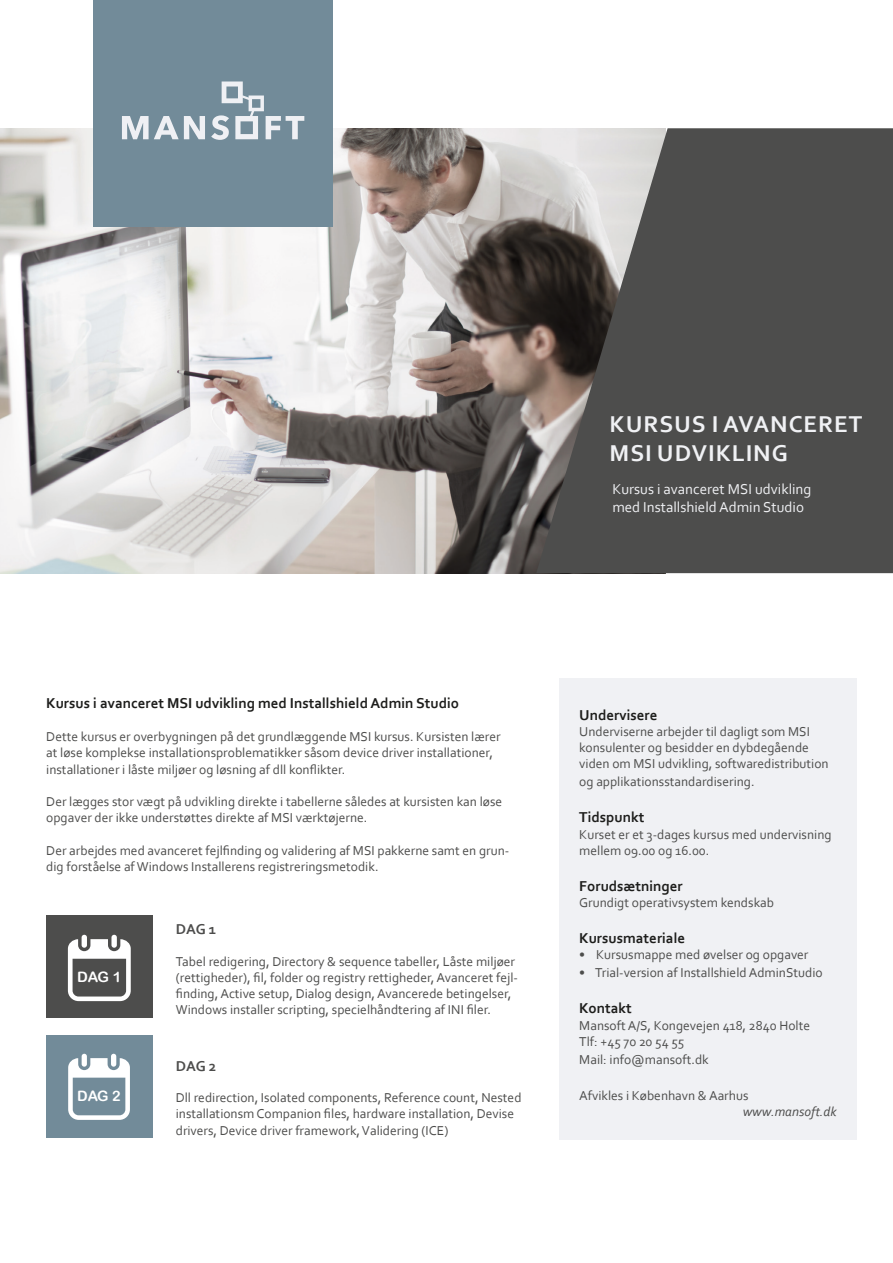
<style>
.page{position:relative;width:893px;height:1263px;background:#fff}
.page>*{position:absolute;margin:0;border:0;box-sizing:border-box;transform-origin:0 0}
.t1{font:700 24px/28.8px "Corbel";letter-spacing:.04em;color:#f0f1f4}
.t2{font:700 15px "Corbel";color:#1d1d1b}
.t3{font:15px "Corbel";color:#f0f1f4}
.t4{font:700 15px "Corbel";letter-spacing:-.005em;color:#4d4d4c}
.t5{font:14.4px "Arial Rounded MT Bold";letter-spacing:-.03em;color:#fff}
.t6{font:13.5px/16.2px "Corbel";color:#4d4d4c}
.t7{font:italic 13.5px "Corbel";color:#4d4d4c}
</style>
<div class="page">
<div style="left:559px;top:678px;width:298px;height:462px;background:#f0f1f4"></div>
<div style="left:46px;top:915px;width:106px;height:102px;background:#4d4d4c"></div>
<div style="left:47px;top:1035px;width:106px;height:103px;background:#728b99"></div>
<img style="left:0;top:128px;width:536px;height:445px">
<svg style="left:536px;top:128px;width:357px;height:445px;fill:#4d4d4c"></svg>
<div style="left:94px;top:0;width:239px;height:226px;background:#728b99"></div>
<svg style="left:122px;top:116px;width:83px;height:23px"></svg>
<svg style="left:211px;top:81px;width:93px;height:59px"></svg>
<svg style="left:68px;top:935px;width:63px;height:66px"></svg>
<svg style="left:68px;top:1054px;width:62px;height:66px"></svg>
<p class="t1" style="left:610px;top:409px;width:254px">KURSUS I AVANCERET<br>MSI UDVIKLING</p>
<p class="t3" style="left:612px;top:479px;width:201px">Kursus i avanceret MSI udvikling</p>
<p class="t3" style="left:612px;top:497px;width:193px">med Installshield Admin Studio</p>
<p class="t2" style="left:46px;top:693px;width:414px">Kursus i avanceret MSI udvikling med Installshield Admin Studio</p>
<p class="t6" style="left:46px;top:728px;width:456px">Dette kursus er overbygningen på det grundlæggende MSI kursus. Kursisten lærer at løse komplekse installationsproblematikker såsom device driver installationer, installationer i låste miljøer og løsning af dll konflikter.</p>
<p class="t6" style="left:46px;top:793px;width:457px">Der lægges stor vægt på udvikling direkte i tabellerne således at kursisten kan løse opgaver der ikke understøttes direkte af MSI værktøjerne.</p>
<p class="t6" style="left:46px;top:842px;width:465px">Der arbejdes med avanceret fejlfinding og validering af MSI pakkerne samt en grun&shy;dig forståelse af Windows Installerens registreringsmetodik.</p>
<p class="t5" style="left:77px;top:968px;width:46px">DAG 1</p>
<p class="t5" style="left:77px;top:1087px;width:45px">DAG 2</p>
<p class="t4" style="left:176px;top:919px;width:42px">DAG 1</p>
<p class="t6" style="left:176px;top:953px;width:344px">Tabel redigering, Directory &amp; sequence tabeller, Låste miljøer (rettigheder), fil, folder og registry rettigheder, Avanceret fejl&shy;finding, Active setup, Dialog design, Avancerede betingelser, Windows installer scripting, specielhåndtering af INI filer.</p>
<p class="t4" style="left:176px;top:1056px;width:42px">DAG 2</p>
<p class="t6" style="left:176px;top:1089px;width:347px">Dll redirection, Isolated components, Reference count, Nested installationsm Companion files, hardware installation, Devise drivers, Device driver framework, Validering (ICE)</p>
<p class="t2" style="left:579px;top:706px;width:80px">Undervisere</p>
<p class="t6" style="left:579px;top:723px;width:251px">Underviserne arbejder til dagligt som MSI konsulenter og besidder en dybdegående viden om MSI udvikling, softwaredistribution</p>
<p class="t6" style="left:579px;top:773px;width:177px">og applikationsstandardisering.</p>
<p class="t2" style="left:579px;top:808px;width:67px">Tidspunkt</p>
<p class="t6" style="left:579px;top:826px;width:254px">Kurset er et 3-dages kursus med undervisning mellem 09.00 og 16.00.</p>
<p class="t2" style="left:579px;top:877px;width:105px">Forudsætninger</p>
<p class="t6" style="left:579px;top:894px;width:196px">Grundigt operativsystem kendskab</p>
<p class="t2" style="left:579px;top:929px;width:107px">Kursusmateriale</p>
<p class="t6" style="left:579px;top:946px;width:231px">• Kursusmappe med øvelser og opgaver</p>
<p class="t6" style="left:579px;top:964px;width:245px">• Trial-version af Installshield AdminStudio</p>
<p class="t2" style="left:579px;top:999px;width:54px">Kontakt</p>
<p class="t6" style="left:579px;top:1016px;width:232px">Mansoft A/S, Kongevejen 418, 2840 Holte</p>
<p class="t6" style="left:579px;top:1033px;width:107px">Tlf: +45 70 20 54 55</p>
<p class="t6" style="left:579px;top:1051px;width:131px">Mail: info@mansoft.dk</p>
<p class="t6" style="left:579px;top:1087px;width:171px">Afvikles i København &amp; Aarhus</p>
<p class="t7" style="left:743px;top:1103px;width:95px">www.mansoft.dk</p>
</div>
